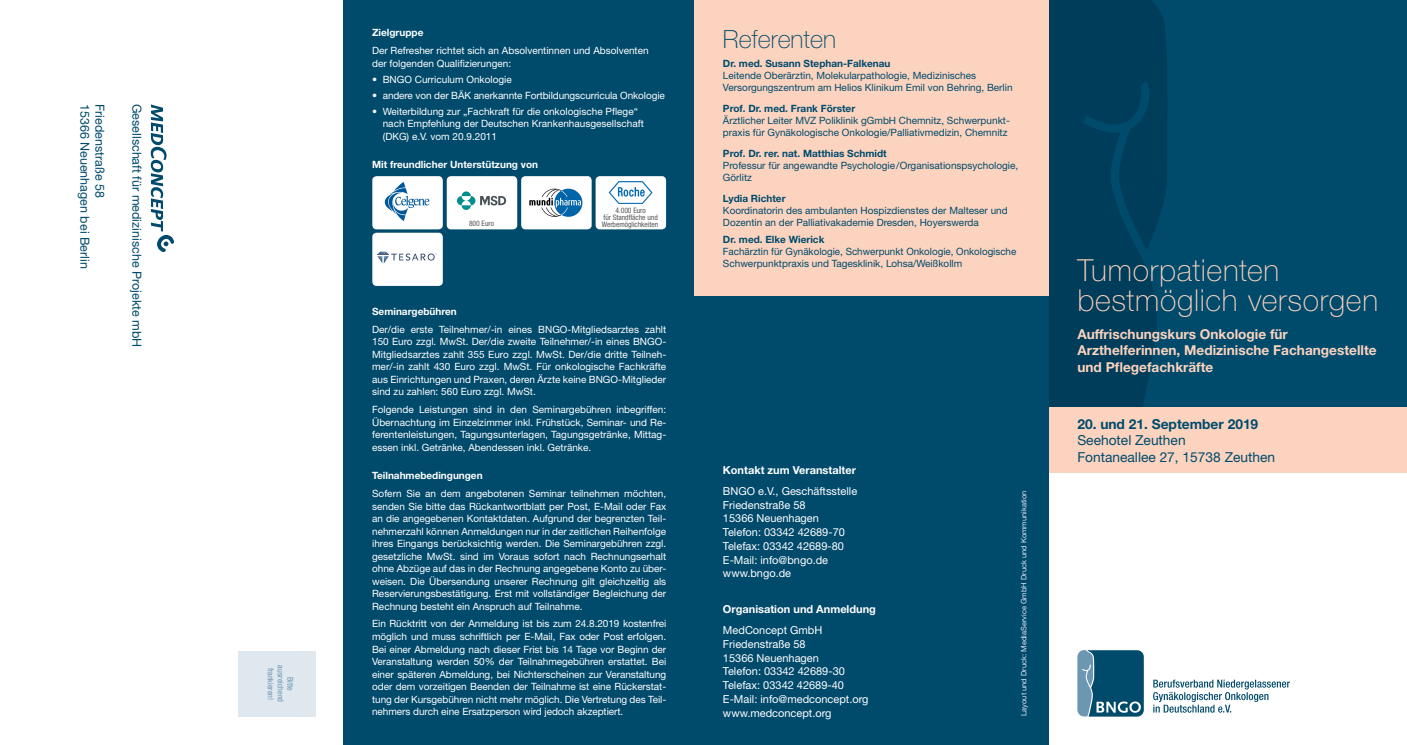
<style>
.page{position:relative;width:1407px;height:745px;background:#fff}
.page>*{position:absolute;margin:0;border:0;box-sizing:border-box;transform-origin:0 0}
.t1{font:100 30.38px/30.4px "Helvetica Neue LT";letter-spacing:.025em;color:#fbd3be}
.t2{font:100 25px "Helvetica Neue LT";color:#004a6c}
.t3{font:13.75px/16.5px "Helvetica Neue LT";color:#004a6c}
.t4{font:700 13.75px "Helvetica Neue LT";color:#004a6c}
.t5{font:700 13.62px/16.4px "Helvetica Neue LT";color:#fbd3be}
.t6{font:12.5px "Helvetica Neue LT";color:#004a6c}
.t7{font:11px/13.8px "Helvetica Neue LT";color:#fff}
.t8{font:700 11px "Helvetica Neue LT";color:#fff}
.t9{font:10px/12.5px "Helvetica Neue LT";color:#fff;text-align:justify}
.t10{font:10px/12px "Helvetica Neue LT";color:#004a6c}
.t11{font:700 10px "Helvetica Neue LT";color:#004a6c}
.t12{font:700 10px "Helvetica Neue LT";color:#fff}
.t13{font:condensed 8.12px/9.8px "Helvetica Neue LT";color:#6b97b2;text-align:center}
.t14{font:7.5px "Helvetica Neue LT";color:#e0e8ef}
.t15{font:condensed 7.5px/6.9px "Helvetica Neue LT";color:#565656;text-align:center}
</style>
<div class="page">
<div style="left:343px;top:0;width:1064px;height:744px;background:#004a6c"></div>
<svg style="left:1049px;top:0;width:118px;height:407px;background:#003e5c"></svg>
<div style="left:694px;top:0;width:355px;height:295px;background:#fbd3be"></div>
<div style="left:238px;top:650px;width:78px;height:66px;background:#e0e8ef"></div>
<svg style="left:151px;top:104px;width:23px;height:148px"></svg>
<div style="left:1049px;top:461px;width:358px;height:283px;background:#fff"></div>
<svg style="left:1077px;top:650px;width:67px;height:66px;background:#2d6a88"></svg>
<svg style="left:1153px;top:679px;width:137px;height:33px"></svg>
<div style="left:1049px;top:407px;width:358px;height:65px;background:#fbd3be"></div>
<div style="left:372px;top:176px;width:71px;height:53px;background:#fff;border-radius:4px"></div>
<svg style="left:385px;top:182px;width:44px;height:39px"></svg>
<div style="left:447px;top:176px;width:70px;height:53px;background:#fff;border-radius:4px"></div>
<svg style="left:457px;top:196px;width:9px;height:9px"></svg>
<svg style="left:466px;top:196px;width:9px;height:9px"></svg>
<svg style="left:462px;top:191px;width:9px;height:5px"></svg>
<svg style="left:462px;top:205px;width:9px;height:5px"></svg>
<svg style="left:480px;top:195px;width:26px;height:10px"></svg>
<div style="left:372px;top:232px;width:71px;height:54px;background:#fff;border-radius:4px"></div>
<svg style="left:377px;top:251px;width:60px;height:13px"></svg>
<div style="left:521px;top:176px;width:71px;height:53px;background:#fff;border-radius:4px"></div>
<div style="left:554px;top:188px;width:28px;height:29px;background:#0064a8;border-radius:50%"></div>
<svg style="left:529px;top:188px;width:52px;height:29px"></svg>
<div style="left:595px;top:176px;width:71px;height:53px;background:#fff;border-radius:4px"></div>
<svg style="left:609px;top:181px;width:43px;height:23px"></svg>
<p class="t6" style="left:92px;top:104px;width:166px;rotate:90deg">15366 Neuenhagen bei Berlin</p>
<p class="t6" style="left:107px;top:104px;width:96px;rotate:90deg">Friedenstraße 58</p>
<p class="t6" style="left:145px;top:104px;width:245px;rotate:90deg">Gesellschaft für medizinische Projekte mbH</p>
<p class="t13" style="left:295px;top:665px;width:38px;rotate:90deg">Bitte ausreichend frankieren!</p>
<p class="t12" style="left:372px;top:26px;width:53px">Zielgruppe</p>
<p class="t9" style="left:372px;top:44px;width:278px">Der Refresher richtet sich an Absolventinnen und Absolventen der folgenden Qualifizierungen:</p>
<p class="t9" style="left:372px;top:73px;width:141px">• BNGO Curriculum Onkologie</p>
<p class="t9" style="left:372px;top:89px;width:294px">• andere von der BÄK anerkannte Fortbildungscurricula Onkologie</p>
<p class="t9" style="left:383px;top:105px;width:262px;text-align:left;text-indent:-11px">• Weiterbildung zur „Fachkraft für die onkologische Pflege“ nach Empfehlung der Deutschen Krankenhausgesellschaft (DKG) e.V. vom 20.9.2011</p>
<p class="t12" style="left:372px;top:158px;width:167px">Mit freundlicher Unterstützung von</p>
<p class="t15" style="left:469px;top:219px;width:27px">800 Euro</p>
<p class="t15" style="left:602px;top:207px;width:58px">4.000 Euro<br>für Standfläche und<br>Werbemöglichkeiten</p>
<p class="t12" style="left:372px;top:305px;width:86px">Seminargebühren</p>
<p class="t9" style="left:372px;top:322px;width:296px">Der/die erste Teilnehmer/-in eines BNGO-Mitgliedsarztes zahlt 150 Euro zzgl. MwSt. Der/die zweite Teilnehmer/-in eines BNGO-Mitgliedsarztes zahlt 355 Euro zzgl. MwSt. Der/die dritte Teilneh&shy;mer/-in zahlt 430 Euro zzgl. MwSt. Für onkologische Fachkräfte aus Einrichtungen und Praxen, deren Ärzte keine BNGO-Mitglieder sind zu zahlen: 560 Euro zzgl. MwSt.</p>
<p class="t9" style="left:372px;top:403px;width:296px">Folgende Leistungen sind in den Seminargebühren inbegriffen:<br>Übernachtung im Einzelzimmer inkl. Frühstück, Seminar- und Re&shy;ferentenleistungen, Tagungsunterlagen, Tagungsgetränke, Mittag&shy;essen inkl. Getränke, Abendessen inkl. Getränke.</p>
<p class="t12" style="left:372px;top:469px;width:112px">Teilnahmebedingungen</p>
<p class="t9" style="left:372px;top:486px;width:296px">Sofern Sie an dem angebotenen Seminar teilnehmen möchten, senden Sie bitte das Rückantwortblatt per Post, E-Mail oder Fax an die angegebenen Kontaktdaten. Aufgrund der begrenzten Teil&shy;nehmerzahl können Anmeldungen nur in der zeitlichen Reihenfolge ihres Eingangs berücksichtig werden. Die Seminargebühren zzgl. gesetzliche MwSt. sind im Voraus sofort nach Rechnungserhalt ohne Abzüge auf das in der Rechnung angegebene Konto zu über&shy;weisen. Die Übersendung unserer Rechnung gilt gleichzeitig als Reservierungsbestätigung. Erst mit vollständiger Begleichung der Rechnung besteht ein Anspruch auf Teilnahme.</p>
<p class="t9" style="left:372px;top:617px;width:296px">Ein Rücktritt von der Anmeldung ist bis zum 24.8.2019 kostenfrei möglich und muss schriftlich per E-Mail, Fax oder Post erfolgen.<br>Bei einer Abmeldung nach dieser Frist bis 14 Tage vor Beginn der Veranstaltung werden 50% der Teilnahmegebühren erstattet. Bei einer späteren Abmeldung, bei Nichterscheinen zur Veranstaltung oder dem vorzeitigen Beenden der Teilnahme ist eine Rückerstat&shy;tung der Kursgebühren nicht mehr möglich. Die Vertretung des Teil&shy;nehmers durch eine Ersatzperson wird jedoch akzeptiert.</p>
<h2 class="t2" style="left:723px;top:25px;width:115px">Referenten</h2>
<p class="t11" style="left:723px;top:57px;width:169px">Dr. med. Susann Stephan-Falkenau</p>
<p class="t10" style="left:723px;top:69px;width:291px">Leitende Oberärztin, Molekularpathologie, Medizinisches<br>Versorgungszentrum am Helios Klinikum Emil von Behring, Berlin</p>
<p class="t11" style="left:723px;top:102px;width:134px">Prof. Dr. med. Frank Förster</p>
<p class="t10" style="left:723px;top:114px;width:288px">Ärztlicher Leiter MVZ Poliklinik gGmbH Chemnitz, Schwerpunkt&shy;praxis für Gynäkologische Onkologie/Palliativmedizin, Chemnitz</p>
<p class="t11" style="left:723px;top:147px;width:165px">Prof. Dr. rer. nat. Matthias Schmidt</p>
<p class="t10" style="left:723px;top:159px;width:297px">Professur für angewandte Psychologie/Organisationspsychologie,<br>Görlitz</p>
<p class="t11" style="left:723px;top:192px;width:64px">Lydia Richter</p>
<p class="t10" style="left:723px;top:204px;width:286px">Koordinatorin des ambulanten Hospizdienstes der Malteser und<br>Dozentin an der Palliativakademie Dresden, Hoyerswerda</p>
<p class="t11" style="left:723px;top:233px;width:103px">Dr. med. Elke Wierick</p>
<p class="t10" style="left:723px;top:245px;width:295px">Fachärztin für Gynäkologie, Schwerpunkt Onkologie, Onkologische<br>Schwerpunktpraxis und Tagesklinik, Lohsa/Weißkollm</p>
<p class="t8" style="left:723px;top:463px;width:135px">Kontakt zum Veranstalter</p>
<p class="t7" style="left:723px;top:483px;width:136px">BNGO e.V., Geschäftsstelle<br>Friedenstraße 58<br>15366 Neuenhagen<br>Telefon: 03342 42689-70<br>Telefax: 03342 42689-80<br>E-Mail: info@bngo.de www.bngo.de</p>
<p class="t8" style="left:723px;top:602px;width:154px">Organisation und Anmeldung</p>
<p class="t7" style="left:723px;top:622px;width:147px">MedConcept GmbH<br>Friedenstraße 58<br>15366 Neuenhagen<br>Telefon: 03342 42689-30<br>Telefax: 03342 42689-40<br>E-Mail: info@medconcept.org www.medconcept.org</p>
<p class="t14" style="left:1019px;top:715px;width:226px;rotate:-90deg">Layout und Druck: MediaService GmbH Druck und Kommunikation</p>
<h1 class="t1" style="left:1077px;top:254px;width:302px">Tumorpatienten bestmöglich versorgen</h1>
<h3 class="t5" style="left:1077px;top:325px;width:301px">Auffrischungskurs Onkologie für<br>Arzthelferinnen, Medizinische Fachangestellte und Pflegefachkräfte</h3>
<h3 class="t4" style="left:1077px;top:415px;width:182px">20. und 21. September 2019</h3>
<h3 class="t3" style="left:1077px;top:431px;width:199px">Seehotel Zeuthen<br>Fontaneallee 27, 15738 Zeuthen</h3>
</div>
